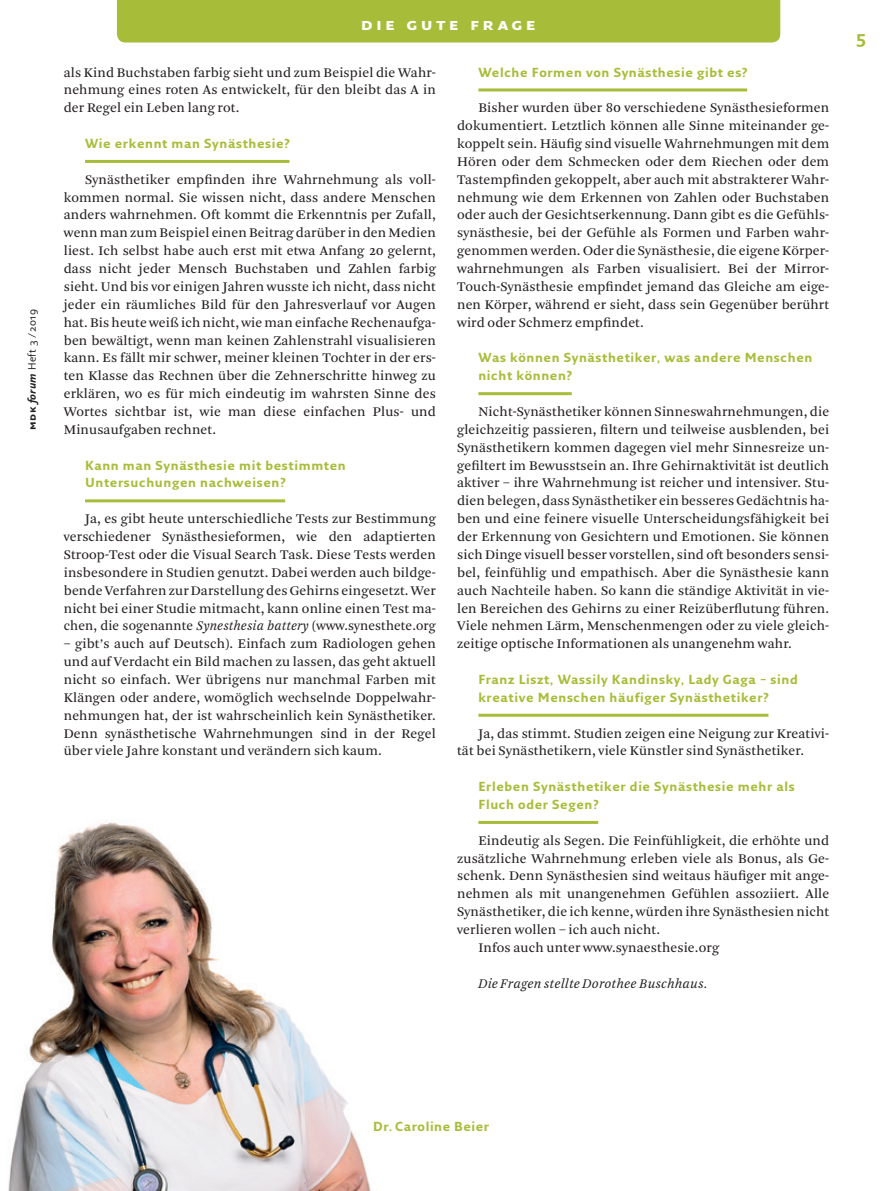
<style>
.page{position:relative;width:893px;height:1191px;background:#fff}
.page>*{position:absolute;margin:0;border:0;box-sizing:border-box;transform-origin:0 0}
._3_2_Kolumnentitel{font:700 18px "Fresco Sans Plus Pro";letter-spacing:.185em;color:#fff}
._3_3_Pagina{font:700 18px "Fresco Sans Plus Pro";color:#a7bd39}
.t1{font:13.8px/17.9px "Arnhem Blond";letter-spacing:.01em;color:#231f20;text-align:justify}
.t2{font:italic 13.8px "Arnhem Blond";letter-spacing:.01em;color:#231f20}
._0_6_Gute_Frage___Fr{font:700 12.75px/17.9px "Fresco Sans Pro";letter-spacing:.05em;color:#a7bd39}
._0_4_Streamer{font:700 12.75px "Fresco Sans Pro";letter-spacing:.05em;color:#a7bd39}
.t3{font:10.5px "Fresco Sans Plus Pro";letter-spacing:.05em;color:#231f20}
.s1{font-weight:700}
.s2{font-weight:700;font-style:italic}
.s3{font-style:italic}
</style>
<div class="page">
<img style="left:8px;top:822px;width:363px;height:369px">
<hr style="left:478px;top:88px;width:269px;height:3px;background:#a7bd39">
<hr style="left:478px;top:392px;width:94px;height:3px;background:#a7bd39">
<hr style="left:478px;top:713px;width:290px;height:3px;background:#a7bd39">
<hr style="left:478px;top:821px;width:120px;height:3px;background:#a7bd39">
<hr style="left:85px;top:160px;width:204px;height:3px;background:#a7bd39">
<hr style="left:85px;top:499px;width:200px;height:3px;background:#a7bd39">
<div style="left:117px;top:0;width:663px;height:43px;background:#a7bd39"></div>
<p class="t3" style="left:25px;top:430px;width:122px;rotate:-90deg"><span class="s1">mdk</span> <span class="s2">forum</span> Heft 3 /2019</p>
<p class="_3_2_Kolumnentitel" style="left:361px;top:12px;width:177px">die gute frage</p>
<p class="t1" style="left:64px;top:63px;width:374px">als Kind Buchstaben farbig sieht und zum Beispiel die Wahr&shy;nehmung eines roten As entwickelt, für den bleibt das A in der Regel ein Leben lang rot.</p>
<p class="_0_6_Gute_Frage___Fr" style="left:85px;top:134px;width:207px">Wie erkennt man Synästhesie?</p>
<p class="t1" style="left:64px;top:171px;width:374px;text-indent:21px">Synästhetiker empfinden ihre Wahrnehmung als voll&shy;kommen normal. Sie wissen nicht, dass andere Menschen anders wahrnehmen. Oft kommt die Erkenntnis per Zufall, wenn man zum Beispiel einen Beitrag darüber in den Medien liest. Ich selbst habe auch erst mit etwa Anfang 20 gelernt, dass nicht jeder Mensch Buchstaben und Zahlen farbig sieht. Und bis vor einigen Jahren wusste ich nicht, dass nicht jeder ein räumliches Bild für den Jahresverlauf vor Augen hat. Bis heute weiß ich nicht, wie man einfache Rechenaufga&shy;ben bewältigt, wenn man keinen Zahlenstrahl visualisieren kann. Es fällt mir schwer, meiner kleinen Tochter in der ers&shy;ten Klasse das Rechnen über die Zehnerschritte hinweg zu erklären, wo es für mich eindeutig im wahrsten Sinne des Wortes sichtbar ist, wie man diese einfachen Plus- und Minusaufgaben rechnet.</p>
<p class="_0_6_Gute_Frage___Fr" style="left:85px;top:456px;width:262px">Kann man Synästhesie mit bestimmten<br>Untersuchungen nachweisen?</p>
<p class="t1" style="left:64px;top:510px;width:374px;text-indent:21px">Ja, es gibt heute unterschiedliche Tests zur Bestimmung verschiedener Synästhesieformen, wie den adaptierten Stroop-Test oder die Visual Search Task. Diese Tests werden insbesondere in Studien genutzt. Dabei werden auch bildge&shy;bende Verfahren zur Darstellung des Gehirns eingesetzt. Wer nicht bei einer Studie mitmacht, kann online einen Test ma&shy;chen, die sogenannte <span class="s3">Synesthesia battery</span> (www.synesthete.org</p>
<p class="t1" style="left:64px;top:635px;width:374px">– gibt’s auch auf Deutsch). Einfach zum Radiologen gehen und auf Verdacht ein Bild machen zu lassen, das geht aktuell nicht so einfach. Wer übrigens nur manchmal Farben mit Klängen oder andere, womöglich wechselnde Doppelwahr&shy;nehmungen hat, der ist wahrscheinlich kein Synästhetiker.<br>Denn synästhetische Wahrnehmungen sind in der Regel über viele Jahre konstant und verändern sich kaum.</p>
<p class="_0_6_Gute_Frage___Fr" style="left:478px;top:63px;width:271px">Welche Formen von Synästhesie gibt es?</p>
<p class="t1" style="left:457px;top:99px;width:374px;text-indent:21px">Bisher wurden über 80 verschiedene Synästhesieformen dokumentiert. Letztlich können alle Sinne miteinander ge&shy;koppelt sein. Häufig sind visuelle Wahrnehmungen mit dem Hören oder dem Schmecken oder dem Riechen oder dem Tastempfinden gekoppelt, aber auch mit abstrakterer Wahr&shy;nehmung wie dem Erkennen von Zahlen oder Buchstaben oder auch der Gesichtserkennung. Dann gibt es die Gefühls&shy;synästhesie, bei der Gefühle als Formen und Farben wahr&shy;genommen werden. Oder die Synästhesie, die eigene Körper&shy;wahrnehmungen als Farben visualisiert. Bei der Mirror-Touch-Synästhesie empfindet jemand das Gleiche am eige&shy;nen Körper, während er sieht, dass sein Gegenüber berührt wird oder Schmerz empfindet.</p>
<p class="_0_6_Gute_Frage___Fr" style="left:478px;top:349px;width:336px">Was können Synästhetiker, was andere Menschen nicht können?</p>
<p class="t1" style="left:457px;top:403px;width:374px;text-indent:21px">Nicht-Synästhetiker können Sinneswahrnehmungen, die gleichzeitig passieren, filtern und teilweise ausblenden, bei Synästhetikern kommen dagegen viel mehr Sinnesreize un&shy;gefiltert im Bewusstsein an. Ihre Gehirnaktivität ist deutlich aktiver – ihre Wahrnehmung ist reicher und intensiver. Stu&shy;dien belegen, dass Synästhetiker ein besseres Gedächtnis ha&shy;ben und eine feinere visuelle Unterscheidungsfähigkeit bei der Erkennung von Gesichtern und Emotionen. Sie können sich Dinge visuell besser vorstellen, sind oft besonders sensi&shy;bel, feinfühlig und empathisch. Aber die Synästhesie kann auch Nachteile haben. So kann die ständige Aktivität in vie&shy;len Bereichen des Gehirns zu einer Reizüberflutung führen.<br>Viele nehmen Lärm, Menschenmengen oder zu viele gleich&shy;zeitige optische Informationen als unangenehm wahr.</p>
<p class="_0_6_Gute_Frage___Fr" style="left:478px;top:670px;width:321px">Franz Liszt, Wassily Kandinsky, Lady Gaga – sind kreative Menschen häufiger Synästhetiker?</p>
<p class="t1" style="left:457px;top:724px;width:374px;text-indent:21px">Ja, das stimmt. Studien zeigen eine Neigung zur Kreativi&shy;tät bei Synästhetikern, viele Künstler sind Synästhetiker.</p>
<p class="_0_6_Gute_Frage___Fr" style="left:478px;top:777px;width:318px">Erleben Synästhetiker die Synästhesie mehr als<br>Fluch oder Segen?</p>
<p class="t1" style="left:457px;top:831px;width:374px;text-indent:21px">Eindeutig als Segen. Die Feinfühligkeit, die erhöhte und zusätzliche Wahrnehmung erleben viele als Bonus, als Ge&shy;schenk. Denn Synästhesien sind weitaus häufiger mit ange&shy;nehmen als mit unangenehmen Gefühlen assoziiert. Alle Synästhetiker, die ich kenne, würden ihre Synästhesien nicht verlieren wollen – ich auch nicht.</p>
<p class="t1" style="left:478px;top:939px;width:242px">Infos auch unter www.synaesthesie.org</p>
<p class="t2" style="left:478px;top:975px;width:230px">Die Fragen stellte Dorothee Buschhaus.</p>
<p class="_3_3_Pagina" style="left:856px;top:25px;width:11px">5</p>
<p class="_0_4_Streamer" style="left:373px;top:1118px;width:118px">Dr. Caroline Beier</p>
</div>
